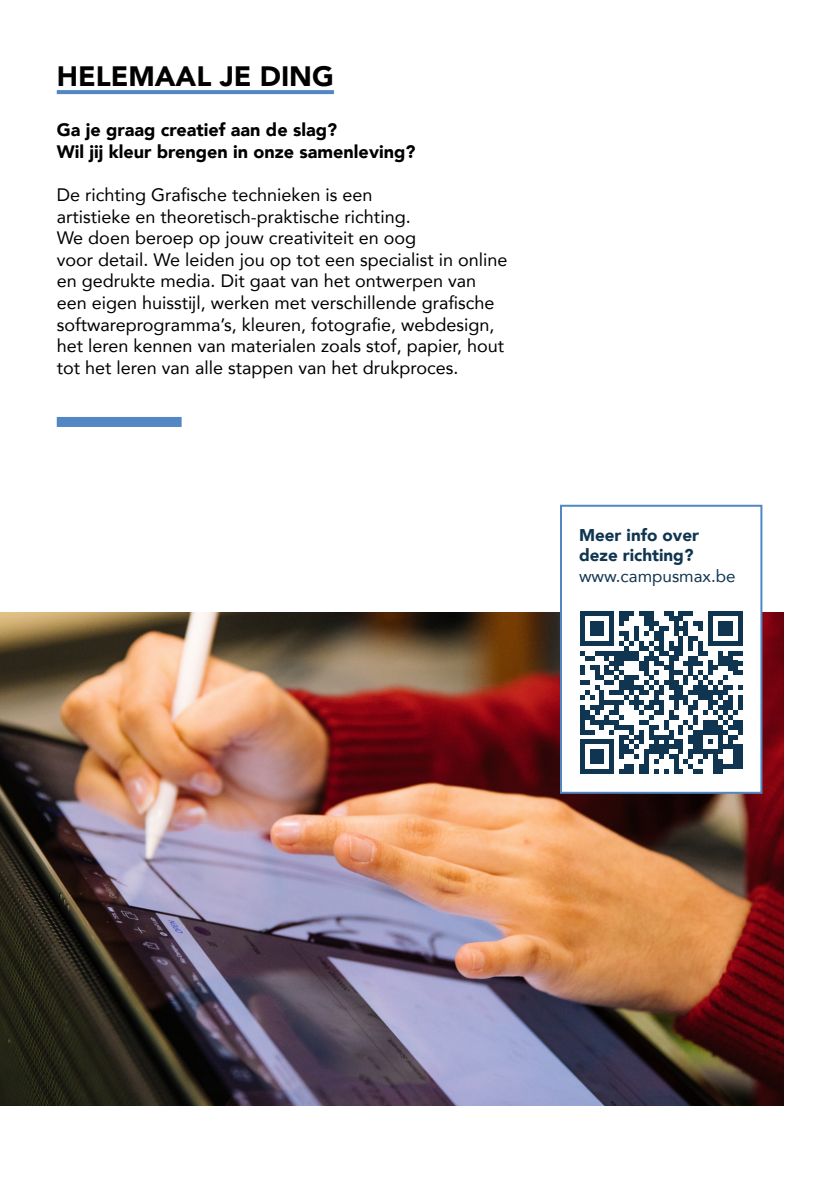
<style>
.page{position:relative;width:840px;height:1191px;background:#fff}
.page>*{position:absolute;margin:0;border:0;box-sizing:border-box;transform-origin:0 0}
.t1{font:900 28px "Avenir";color:#000}
.t2{font:18px/21.6px "Avenir";color:#000}
.t3{font:900 18px/21.6px "Avenir";color:#000}
.t4{font:900 17px/20.4px "Avenir";color:#103551}
.t5{font:17px "Avenir";color:#103551}
</style>
<div class="page">
<img style="left:0;top:612px;width:782px;height:493px">
<svg style="left:57px;top:90px;width:277px;height:4px"></svg>
<div style="left:560px;top:506px;width:201px;height:286px;background:#fff"></div>
<div style="left:559px;top:505px;width:203px;height:288px;border:2px solid #5287c4"></div>
<svg style="left:580px;top:611px;width:162px;height:163px"></svg>
<div style="left:57px;top:417px;width:124px;height:10px;background:#5287c4"></div>
<h1 class="t1" style="left:57px;top:52px;width:278px">HELEMAAL JE DING</h1>
<p class="t3" style="left:57px;top:119px;width:360px">Ga je graag creatief aan de slag?<br>Wil jij kleur brengen in onze samenleving?</p>
<p class="t2" style="left:57px;top:183px;width:452px">De richting Grafische technieken is een<br>artistieke en theoretisch-praktische richting.<br>We doen beroep op jouw creativiteit en oog<br>voor detail. We leiden jou op tot een specialist in online en gedrukte media. Dit gaat van het ontwerpen van een eigen huisstijl, werken met verschillende grafische softwareprogramma’s, kleuren, fotografie, webdesign, het leren kennen van materialen zoals stof, papier, hout tot het leren van alle stappen van het drukproces.</p>
<p class="t4" style="left:578px;top:524px;width:121px">Meer info over deze richting?</p>
<p class="t5" style="left:578px;top:562px;width:158px">www.campusmax.be</p>
</div>
